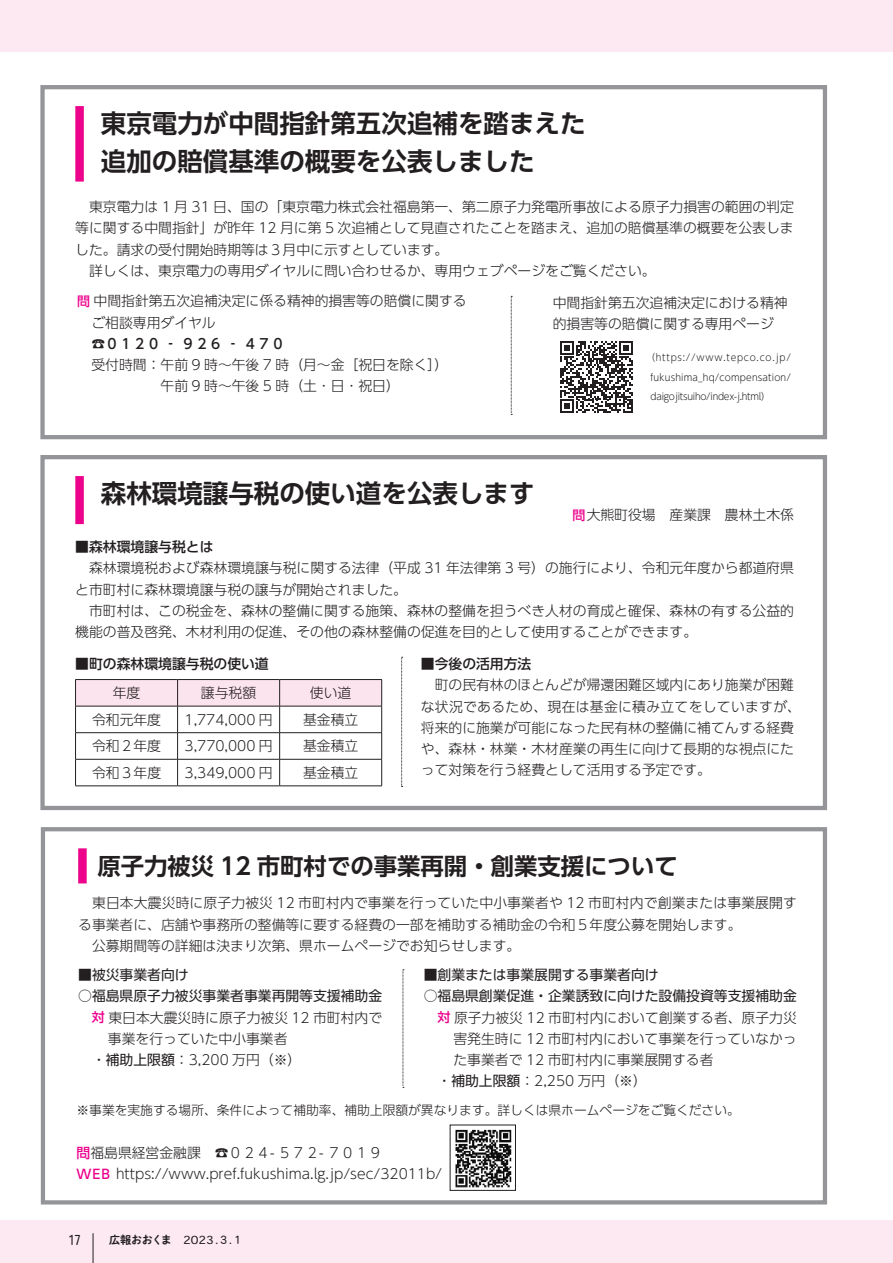
<style>
.page{position:relative;width:893px;height:1263px;background:#fff}
.page>*{position:absolute;margin:0;border:0;box-sizing:border-box;transform-origin:0 0}
.t1{font:700 25.5px/37.2px "UD Shin Go Pr 6 N De";color:#231f20}
.t2{font:700 23.4px "UD Shin Go Pro De";color:#231f20}
.t3{font:300 13.8px/21.3px "UD Shin Go Pro";color:#231f20}
.t4{font:13.8px "UD Shin Go Pro";color:#231f20}
.t5{font:300 13.8px "UD Shin Go Pr 6";color:#231f20}
.t6{font:500 13.8px "UD Shin Go Pro";color:#231f20}
.t7{font:13.8px "Heisei Maru Go Std W4";color:#231f20;scale:.8 1}
.t8{font:300 12.75px "UD Shin Go Pro";color:#231f20}
.t9{font:11.1px "Heisei Maru Go Std W4";color:#231f20}
.t10{font:11.1px "P Shuei NM Go Std N B";letter-spacing:-.035em;color:#231f20}
.t11{font:300 9.6px/19.2px "UD Shin Go Pro";letter-spacing:.02em;color:#231f20;text-align:justify;scale:.95 1}
.s1{font-weight:500;font-size:13.05px;color:#ed028c}
.s2{font-weight:400}
.s3{font-weight:500;color:#ed028c}
</style>
<div class="page">
<div style="left:0;top:0;width:893px;height:51px;background:#fce9f1"></div>
<div style="left:0;top:1220px;width:893px;height:43px;background:#fce9f1"></div>
<div style="left:40px;top:455px;width:787px;height:355px;border:4px solid #939598"></div>
<div style="left:75px;top:476px;width:9px;height:48px;background:#ed028c"></div>
<svg style="left:75px;top:679px;width:307px;height:107px"></svg>
<hr style="left:75px;top:786px;width:103px;height:1px;background:#231f20">
<hr style="left:178px;top:786px;width:102px;height:1px;background:#231f20">
<hr style="left:280px;top:786px;width:102px;height:1px;background:#231f20">
<svg style="left:401px;top:657px;width:2px;height:130px"></svg>
<div style="left:40px;top:85px;width:787px;height:354px;border:4px solid #939598"></div>
<div style="left:75px;top:106px;width:9px;height:76px;background:#ed028c"></div>
<svg style="left:560px;top:341px;width:73px;height:72px"></svg>
<svg style="left:511px;top:296px;width:1px;height:119px"></svg>
<div style="left:41px;top:827px;width:786px;height:377px;border:4px solid #939598"></div>
<svg style="left:403px;top:969px;width:1px;height:119px"></svg>
<div style="left:78px;top:848px;width:9px;height:35px;background:#ed028c"></div>
<img style="left:455px;top:1129px;width:57px;height:59px">
<hr style="left:93px;top:1233px;width:1px;height:30px;background:#231f20">
<h1 class="t1" style="left:75px;top:104px;width:512px">　東京電力が中間指針第五次追補を踏まえた　追加の賠償基準の概要を公表しました</h1>
<p class="t3" style="left:75px;top:196px;width:720px">　東京電力は 1 月 31 日、国の「東京電力株式会社福島第一、第二原子力発電所事故による原子力損害の範囲の判定等に関する中間指針」が昨年 12 月に第 5 次追補として見直されたことを踏まえ、追加の賠償基準の概要を公表しました。請求の受付開始時期等は３月中に示すとしています。<br>　詳しくは、東京電力の専用ダイヤルに問い合わせるか、専用ウェブページをご覧ください。</p>
<p class="t3" style="left:77px;top:290px;width:391px"><span class="s1">問</span>中間指針第五次追補決定に係る精神的損害等の賠償に関する　ご相談専用ダイヤル</p>
<p class="t6" style="left:91px;top:332px;width:195px">☎０１２０ ‐ ９２６ ‐ ４７０</p>
<p class="t3" style="left:78px;top:354px;width:372px">　受付時間：午前 9 時～午後 7 時（月～金［祝日を除く ([　　　　　　午前 9 時～午後 5 時（土･日･祝日(</p>
<p class="t3" style="left:553px;top:291px;width:236px">中間指針第五次追補決定における精神的損害等の賠償に関する専用ページ</p>
<p class="t11" style="left:651px;top:348px;width:149px;text-indent:-5px">（https://www.tepco.co.jp/ fukushima_hq/compensation/ daigojitsuiho/index .j- html(</p>
<h1 class="t1" style="left:75px;top:474px;width:461px">　森林環境譲与税の使い道を公表します</h1>
<p class="t6" style="left:75px;top:536px;width:140px">■森林環境譲与税とは</p>
<p class="t3" style="left:75px;top:557px;width:720px;text-indent:14px">森林環境税および森林環境譲与税に関する法律（平成 31 年法律第 3 号）の施行により、令和元年度から都道府県と市町村に森林環境譲与税の譲与が開始されました。</p>
<p class="t3" style="left:75px;top:600px;width:720px;text-indent:14px">市町村は、この税金を、森林の整備に関する施策、森林の整備を担うべき人材の育成と確保、森林の有する公益的機能の普及啓発、木材利用の促進、その他の森林整備の促進を目的として使用することができます。</p>
<p class="t6" style="left:75px;top:653px;width:195px">■町の森林環境譲与税の使い道</p>
<p class="t5" style="left:310px;top:682px;width:43px">使い道</p>
<p class="t3" style="left:572px;top:504px;width:223px"><span class="s1">問</span>大熊町役場　産業課　農林土木係</p>
<p class="t6" style="left:421px;top:653px;width:112px">■今後の活用方法</p>
<p class="t3" style="left:421px;top:674px;width:382px;text-indent:14px">町の民有林のほとんどが帰還困難区域内にあり施業が困難な状況であるため、現在は基金に積み立てをしていますが、将来的に施業が可能になった民有林の整備に補てんする経費や、森林・林業・木材産業の再生に向けて長期的な視点にたって対策を行う経費として活用する予定です。</p>
<p class="t5" style="left:113px;top:682px;width:29px">年度</p>
<p class="t5" style="left:201px;top:682px;width:57px">譲与税額</p>
<p class="t5" style="left:92px;top:708px;width:71px">令和元年度</p>
<p class="t5" style="left:303px;top:708px;width:57px">基金積立</p>
<p class="t5" style="left:185px;top:708px;width:90px">1,774,000 円</p>
<p class="t5" style="left:92px;top:735px;width:71px">令和２年度</p>
<p class="t5" style="left:303px;top:735px;width:57px">基金積立</p>
<p class="t5" style="left:185px;top:735px;width:90px">3,770,000 円</p>
<p class="t5" style="left:92px;top:761px;width:71px">令和３年度</p>
<p class="t5" style="left:303px;top:761px;width:57px">基金積立</p>
<p class="t5" style="left:185px;top:761px;width:90px">3,349,000 円</p>
<h2 class="t2" style="left:97px;top:847px;width:582px">原子力被災 12 市町村での事業再開・創業支援について</h2>
<p class="t3" style="left:78px;top:892px;width:720px">　東日本大震災時に原子力被災 12 市町村内で事業を行っていた中小事業者や 12 市町村内で創業または事業展開する事業者に、店舗や事務所の整備等に要する経費の一部を補助する補助金の令和５年度公募を開始します。<br>　公募期間等の詳細は決まり次第、県ホームページでお知らせします。</p>
<p class="t4" style="left:78px;top:964px;width:112px">■被災事業者向け</p>
<p class="t4" style="left:78px;top:985px;width:306px">○福島県原子力被災事業者事業再開等支援補助金</p>
<p class="t3" style="left:92px;top:1006px;width:292px"><span class="s1">対</span>東日本大震災時に原子力被災 12 市町村内で</p>
<p class="t3" style="left:108px;top:1027px;width:181px">事業を行っていた中小事業者</p>
<p class="t3" style="left:78px;top:1049px;width:225px">　・<span class="s2">補助上限額</span>：3,200 万円)※(</p>
<p class="t4" style="left:424px;top:964px;width:236px">■創業または事業展開する事業者向け</p>
<p class="t4" style="left:424px;top:985px;width:375px">○福島県創業促進・企業誘致に向けた設備投資等支援補助金</p>
<p class="t3" style="left:437px;top:1006px;width:361px"><span class="s1">対</span>原子力被災 12 市町村内において創業する者、原子力災</p>
<p class="t3" style="left:453px;top:1027px;width:345px">害発生時に 12 市町村内において事業を行っていなかっ</p>
<p class="t3" style="left:453px;top:1049px;width:262px">た事業者で 12 市町村内に事業展開する者</p>
<p class="t3" style="left:424px;top:1070px;width:225px">　・<span class="s2">補助上限額</span>：2,250 万円)※(</p>
<p class="t8" style="left:77px;top:1100px;width:665px">※事業を実施する場所、条件によって補助率、補助上限額が異なります。詳しくは県ホームページをご覧ください。</p>
<p class="t3" style="left:215px;top:1142px;width:169px">☎０２４- ５７２- ７０１９</p>
<p class="t3" style="left:76px;top:1142px;width:367px"><span class="s3">問</span>福島県経営金融課<br><span class="s1">WEB</span> https://www.pref.fukushima l g. .jp/sec/32011b/</p>
<p class="t7" style="left:69px;top:1231px;width:17px">17</p>
<p class="t10" style="left:109px;top:1232px;width:64px">広報おおくま</p>
<p class="t9" style="left:183px;top:1233px;width:62px">2023.３.１</p>
</div>
